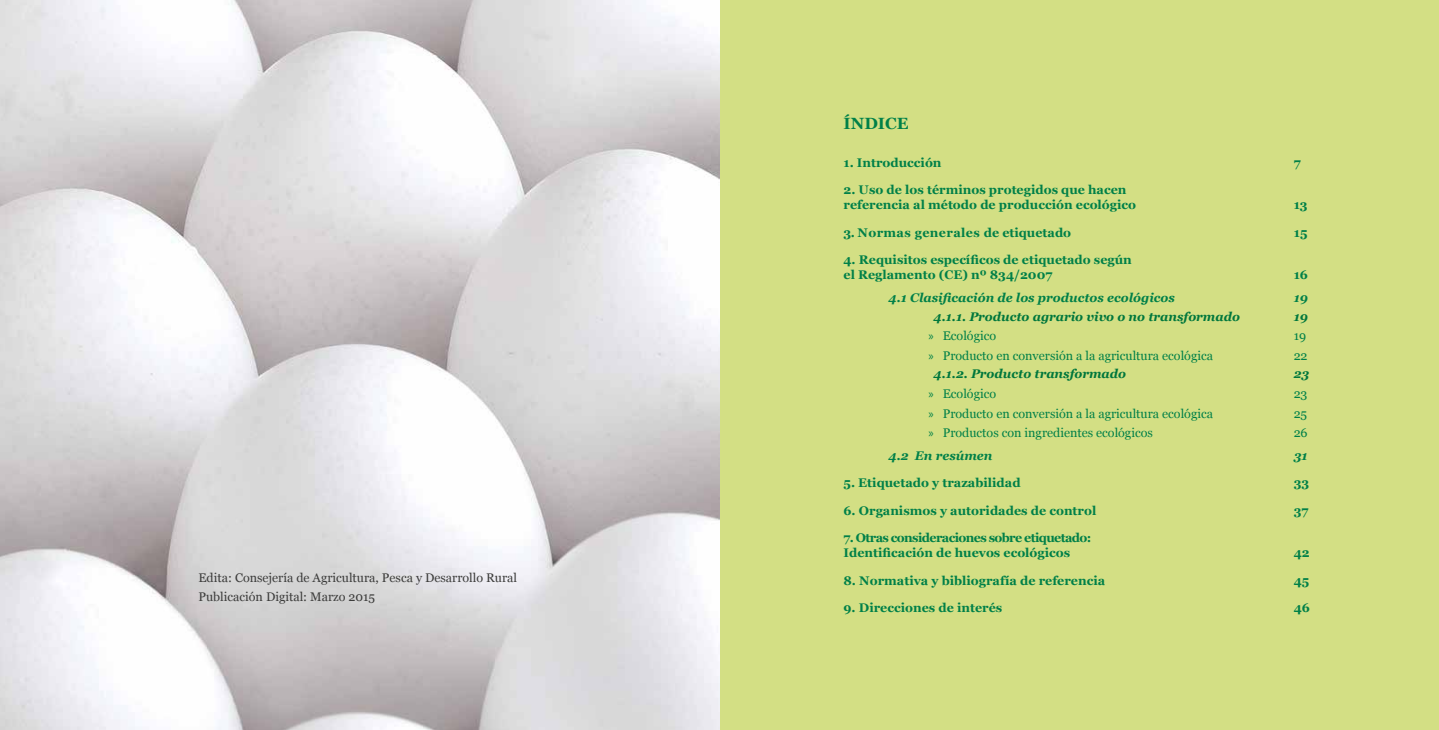
<style>
.page{position:relative;width:1439px;height:730px;background:#fff}
.page>*{position:absolute;margin:0;border:0;box-sizing:border-box;transform-origin:0 0}
.t1{font:700 16.25px "Georgia";color:#008048}
.t2{font:700 12.5px/15px "Georgia";color:#008048}
.t3{font:12.5px "Georgia";color:#008048}
.t4{font:12.5px/18.8px "Georgia";color:#3c3c3b}
.t5{font:italic 700 12.5px "Georgia";color:#00773c}
.t6{font:700 12.5px/15px "Georgia";letter-spacing:-.05em;color:#008048}
.t7{font:italic 700 12.5px "Georgia";color:#008048}
.t8{font:700 12.5px "Georgia";letter-spacing:.03em;color:#008048}
.s1{font-family:"Myriad Pro"}
</style>
<div class="page">
<div style="left:716px;top:0;width:723px;height:730px;background:#d3df84"></div>
<img style="left:0;top:0;width:719px;height:730px">
<p class="t4" style="left:198px;top:569px;width:320px">Edita: Consejería de Agricultura, Pesca y Desarrollo Rural<br>Publicación Digital: Marzo 2015</p>
<h1 class="t1" style="left:843px;top:114px;width:67px">ÍNDICE</h1>
<p class="t2" style="left:843px;top:155px;width:100px">1. Introducción</p>
<p class="t2" style="left:1293px;top:155px;width:8px">7</p>
<p class="t2" style="left:843px;top:182px;width:294px">2. Uso de los términos protegidos que hacen referencia al método de producción ecológico</p>
<p class="t2" style="left:1293px;top:197px;width:15px">13</p>
<p class="t8" style="left:843px;top:225px;width:229px">3. Normas generales de etiquetado</p>
<p class="t2" style="left:1293px;top:225px;width:15px">15</p>
<p class="t2" style="left:843px;top:252px;width:290px">4. Requisitos específicos de etiquetado según el Reglamento (CE) nº 834/2007</p>
<p class="t2" style="left:1293px;top:267px;width:16px">16</p>
<p class="t7" style="left:888px;top:290px;width:288px">4.1 Clasificación de los productos ecológicos</p>
<p class="t7" style="left:1293px;top:290px;width:16px">19</p>
<p class="t5" style="left:933px;top:309px;width:308px">4.1.1. Producto agrario vivo o no transformado</p>
<p class="t5" style="left:1293px;top:309px;width:16px">19</p>
<p class="t3" style="left:928px;top:328px;width:69px"><span class="s1">»</span> Ecológico</p>
<p class="t3" style="left:1293px;top:328px;width:14px">19</p>
<p class="t3" style="left:928px;top:348px;width:286px"><span class="s1">»</span> Producto en conversión a la agricultura ecológica</p>
<p class="t3" style="left:1293px;top:348px;width:15px">22</p>
<p class="t5" style="left:933px;top:367px;width:194px">4.1.2. Producto transformado</p>
<p class="t5" style="left:1293px;top:367px;width:17px">23</p>
<p class="t3" style="left:928px;top:386px;width:69px"><span class="s1">»</span> Ecológico</p>
<p class="t3" style="left:1293px;top:386px;width:15px">23</p>
<p class="t3" style="left:928px;top:406px;width:286px"><span class="s1">»</span> Producto en conversión a la agricultura ecológica</p>
<p class="t3" style="left:1293px;top:406px;width:15px">25</p>
<p class="t3" style="left:928px;top:425px;width:226px"><span class="s1">»</span> Productos con ingredientes ecológicos</p>
<p class="t3" style="left:1293px;top:425px;width:16px">26</p>
<p class="t7" style="left:888px;top:448px;width:105px">4.2 En resúmen</p>
<p class="t7" style="left:1293px;top:448px;width:15px">31</p>
<p class="t2" style="left:843px;top:475px;width:179px">5. Etiquetado y trazabilidad</p>
<p class="t2" style="left:1293px;top:475px;width:17px">33</p>
<p class="t2" style="left:843px;top:503px;width:254px">6. Organismos y autoridades de control</p>
<p class="t2" style="left:1293px;top:503px;width:16px">37</p>
<p class="t6" style="left:843px;top:530px;width:249px">7. Otras consideraciones sobre etiquetado:<br>Identificación de huevos ecológicos</p>
<p class="t2" style="left:1293px;top:545px;width:17px">42</p>
<p class="t2" style="left:843px;top:573px;width:263px">8. Normativa y bibliografía de referencia</p>
<p class="t2" style="left:1293px;top:573px;width:17px">45</p>
<p class="t2" style="left:843px;top:600px;width:160px">9. Direcciones de interés</p>
<p class="t2" style="left:1293px;top:600px;width:18px">46</p>
</div>
